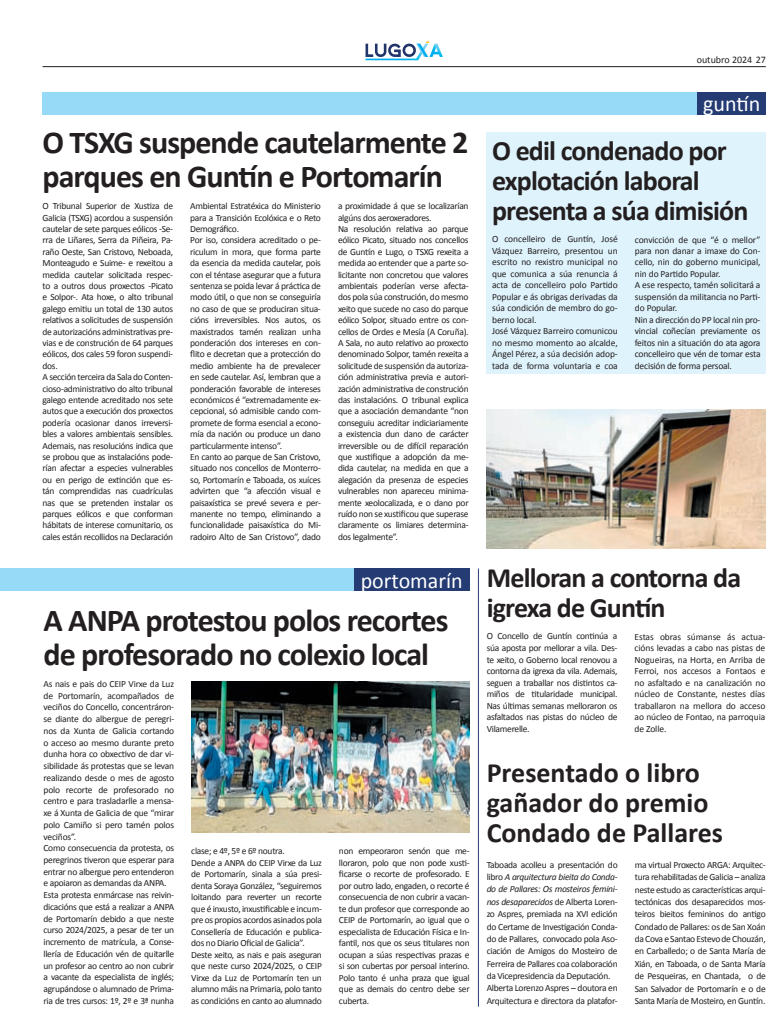
<style>
.page{position:relative;width:780px;height:1035px;background:#fff}
.page>*{position:absolute;margin:0;border:0;box-sizing:border-box;transform-origin:0 0}
.t1{font:700 32px/34px "Calibri";letter-spacing:-.03em;color:#231f20}
.t2{font:700 28px/30px "Calibri";letter-spacing:-.03em;color:#231f20}
.t3{font:700 28px/30px "Calibri";color:#231f20}
.t4{font:22px "Calibri";color:#fff}
.t5{font:10px "Calibri";color:#231f20}
.t6{font:9.5px/11.4px "Calibri";letter-spacing:-.03em;color:#231f20}
.t7{font:9.5px/11.5px "Calibri";letter-spacing:-.01em;color:#231f20}
.s1{font-style:italic}
</style>
<div class="page">
<svg style="left:365px;top:41px;width:78px;height:19px"></svg>
<hr style="left:43px;top:66px;width:722px;height:1px;background:#231f20">
<div style="left:43px;top:92px;width:722px;height:22px;background:#97daf8"></div>
<div style="left:697px;top:92px;width:68px;height:22px;background:#253b73"></div>
<div style="left:0;top:568px;width:469px;height:22px;background:#97daf8"></div>
<div style="left:354px;top:568px;width:115px;height:22px;background:#253b73"></div>
<img style="left:486px;top:410px;width:279px;height:139px">
<div style="left:486px;top:132px;width:280px;height:242px;background:#dff3fc"></div>
<img style="left:191px;top:682px;width:278px;height:150px">
<hr style="left:478px;top:568px;width:1px;height:438px;background:#253b73">
<h1 class="t1" style="left:43px;top:124px;width:427px">O TSXG suspende cautelarmente 2 parques en Guntín e Portomarín</h1>
<p class="t6" style="left:43px;top:200px;width:132px">O Tribunal Superior de Xustiza de Galicia (TSXG) acordou a suspensión cautelar de sete parques eólicos -Se&shy;rra de Liñares, Serra da Piñeira, Pa&shy;raño Oeste, San Cristovo, Neboada, Monteagudo e Suime- e rexeitou a medida cautelar solicitada respec&shy;to a outros dous proxectos -Picato e Solpor-. Ata hoxe, o alto tribunal galego emitiu un total de 130 autos relativos a solicitudes de suspensión de autorizacións administrativas pre&shy;vias e de construción de 64 parques eólicos, dos cales 59 foron suspendi&shy;dos.<br>A sección terceira da Sala do Conten&shy;cioso-administrativo do alto tribunal galego entende acreditado nos sete autos que a execución dos proxectos podería ocasionar danos irreversi&shy;bles a valores ambientais sensibles.<br>Ademais, nas resolucións indica que se probou que as instalacións pode&shy;rían afectar a especies vulnerables ou en perigo de extinción que es&shy;tán comprendidas nas cuadrículas nas que se pretenden instalar os parques eólicos e que conforman hábitats de interese comunitario, os cales están recollidos na Declaración</p>
<p class="t6" style="left:190px;top:200px;width:132px">Ambiental Estratéxica do Ministerio para a Transición Ecolóxica e o Reto Demográfico.<br>Por iso, considera acreditado o pe&shy;riculum in mora, que forma parte da esencia da medida cautelar, pois con el téntase asegurar que a futura sentenza se poida levar á práctica de modo útil, o que non se conseguiría no caso de que se produciran situa&shy;cións irreversibles. Nos autos, os maxistrados tamén realizan unha ponderación dos intereses en con&shy;flito e decretan que a protección do medio ambiente ha de prevalecer en sede cautelar. Así, lembran que a ponderación favorable de intereses económicos é “extremadamente ex&shy;cepcional, só admisible cando com&shy;promete de forma esencial a econo&shy;mía da nación ou produce un dano particularmente intenso”.<br>En canto ao parque de San Cristovo, situado nos concellos de Monterro&shy;so, Portomarín e Taboada, os xuíces advirten que “a afección visual e paisaxística se prevé severa e per&shy;manente no tempo, eliminando a funcionalidade paisaxística do Mi&shy;radoiro Alto de San Cristovo”, dado</p>
<p class="t6" style="left:338px;top:200px;width:132px">a proximidade á que se localizarían algúns dos aeroxeradores.<br>Na resolución relativa ao parque eólico Picato, situado nos concellos de Guntín e Lugo, o TSXG rexeita a medida ao entender que a parte so&shy;licitante non concretou que valores ambientais poderían verse afecta&shy;dos pola súa construción, do mesmo xeito que sucede no caso do parque eólico Solpor, situado entre os con&shy;cellos de Ordes e Mesía (A Coruña).<br>A Sala, no auto relativo ao proxecto denominado Solpor, tamén rexeita a solicitude de suspensión da autoriza&shy;ción administrativa previa e autori&shy;zación administrativa de construción das instalacións. O tribunal explica que a asociación demandante “non conseguiu acreditar indiciariamente a existencia dun dano de carácter irreversible ou de difícil reparación que xustifique a adopción da me&shy;dida cautelar, na medida en que a alegación da presenza de especies vulnerables non apareceu minima&shy;mente xeolocalizada, e o dano por ruído non se xustificou que superase claramente os limiares determina&shy;dos legalmente”.</p>
<h3 class="t4" style="left:360px;top:567px;width:103px">portomarín</h3>
<h1 class="t1" style="left:44px;top:601px;width:406px">A ANPA protestou polos recortes de profesorado no colexio local</h1>
<p class="t6" style="left:44px;top:677px;width:132px;line-height:11.7px">As nais e pais do CEIP Virxe da Luz de Portomarín, acompañados de veciños do Concello, concentráron&shy;se diante do albergue de peregri&shy;nos da Xunta de Galicia cortando o acceso ao mesmo durante preto dunha hora co obxectivo de dar vi&shy;sibilidade ás protestas que se levan realizando desde o mes de agosto polo recorte de profesorado no centro e para trasladarlle a mensa&shy;xe á Xunta de Galicia de que “mirar polo Camiño si pero tamén polos veciños”.<br>Como consecuencia da protesta, os peregrinos tiveron que esperar para entrar no albergue pero entenderon e apoiaron as demandas da ANPA.<br>Esta protesta enmárcase nas reivin&shy;dicacións que está a realizar a ANPA de Portomarín debido a que neste curso 2024/2025, a pesar de ter un incremento de matrícula, a Conse&shy;llería de Educación vén de quitarlle un profesor ao centro ao non cubrir a vacante da especialista de inglés; agrupándose o alumnado de Prima&shy;ria de tres cursos: 1º, 2º e 3ª nunha</p>
<p class="t6" style="left:191px;top:844px;width:132px">clase; e 4º, 5º e 6º noutra.<br>Dende a ANPA do CEIP Virxe da Luz de Portomarín, sinala a súa presi&shy;denta Soraya González, “seguiremos loitando para reverter un recorte que é inxusto, inxustificable e incum&shy;pre os propios acordos asinados pola Consellería de Educación e publica&shy;dos no Diario Oficial de Galicia”.<br>Deste xeito, as nais e pais aseguran que neste curso 2024/2025, o CEIP Virxe da Luz de Portomarín ten un alumno máis na Primaria, polo tanto as condicións en canto ao alumnado</p>
<p class="t6" style="left:339px;top:844px;width:132px;text-align:justify">non empeoraron senón que me&shy;lloraron, polo que non pode xusti&shy;ficarse o recorte de profesorado. E por outro lado, engaden, o recorte é consecuencia de non cubrir a vacan&shy;te dun profesor que corresponde ao CEIP de Portomarín, ao igual que o especialista de Educación Física e In&shy;fantil, nos que os seus titulares non ocupan a súas respectivas prazas e si son cubertas por persoal interino.<br>Polo tanto é unha praza que igual que as demais do centro debe ser cuberta.</p>
<p class="t5" style="left:696px;top:54px;width:70px">outubro 2024 27</p>
<h3 class="t4" style="left:703px;top:90px;width:59px">guntín</h3>
<h2 class="t2" style="left:492px;top:135px;width:258px">O edil condenado por explotación laboral presenta a súa dimisión</h2>
<p class="t7" style="left:492px;top:233px;width:127px">O concelleiro de Guntín, José<br>Vázquez Barreiro, presentou un escrito no rexistro municipal no que comunica a súa renuncia á acta de concelleiro polo Partido<br>Popular e ás obrigas derivadas da súa condición de membro do go&shy;berno local.<br>José Vázquez Barreiro comunicou no mesmo momento ao alcalde,<br>Ángel Pérez, a súa decisión adop&shy;tada de forma voluntaria e coa</p>
<p class="t6" style="left:634px;top:233px;width:127px">convicción de que “é o mellor” para non danar a imaxe do Con&shy;cello, nin do goberno municipal, nin do Partido Popular.<br>A ese respecto, tamén solicitará a suspensión da militancia no Parti&shy;do Popular.<br>Nin a dirección do PP local nin pro&shy;vincial coñecían previamente os feitos nin a situación do ata agora concelleiro que vén de tomar esta decisión de forma persoal.</p>
<h2 class="t2" style="left:486px;top:561px;width:256px">Melloran a contorna da igrexa de Guntín</h2>
<p class="t6" style="left:486px;top:630px;width:132px;text-align:justify">O Concello de Guntín continúa a súa aposta por mellorar a vila. Des&shy;te xeito, o Goberno local renovou a contorna da igrexa da vila. Ademais, seguen a traballar nos distintos ca&shy;miños de titularidade municipal.<br>Nas últimas semanas melloraron os asfaltados nas pistas do núcleo de Vilamerelle.</p>
<p class="t6" style="left:634px;top:630px;width:132px;text-align:justify">Estas obras súmanse ás actua&shy;cións levadas a cabo nas pistas de Nogueiras, na Horta, en Arriba de Ferroi, nos accesos a Fontaos e no asfaltado e na canalización no núcleo de Constante, nestes días traballaron na mellora do acceso ao núcleo de Fontao, na parroquia de Zolle.</p>
<h2 class="t3" style="left:486px;top:756px;width:238px">Presentado o libro gañador do premio<br>Condado de Pallares</h2>
<p class="t6" style="left:486px;top:858px;width:132px;line-height:12.4px">Taboada acolleu a presentación do libro <span class="s1">A arquitectura bieita do Conda&shy;do de Pallares: Os mosteiros femini&shy;nos desaparecidos</span> de Alberta Loren&shy;zo Aspres, premiada na XVI edición do Certame de Investigación Conda&shy;do de Pallares, convocado pola Aso&shy;ciación de Amigos do Mosteiro de Ferreira de Pallares coa colaboración da Vicepresidencia da Deputación.<br>Alberta Lorenzo Aspres – doutora en Arquitectura e directora da platafor-</p>
<p class="t6" style="left:634px;top:858px;width:132px;line-height:12.4px;text-align:justify">ma virtual Proxecto ARGA: Arquitec&shy;tura rehabilitadas de Galicia – analiza neste estudo as características arqui&shy;tectónicas dos desaparecidos mos&shy;teiros bieitos femininos do antigo Condado de Pallares: os de San Xoán da Cova e Santao Estevo de Chouzán, en Carballedo; o de Santa María de Xián, en Taboada, o de Santa María de Pesqueiras, en Chantada, o de San Salvador de Portomarín e o de Santa María de Mosteiro, en Guntín.</p>
</div>
